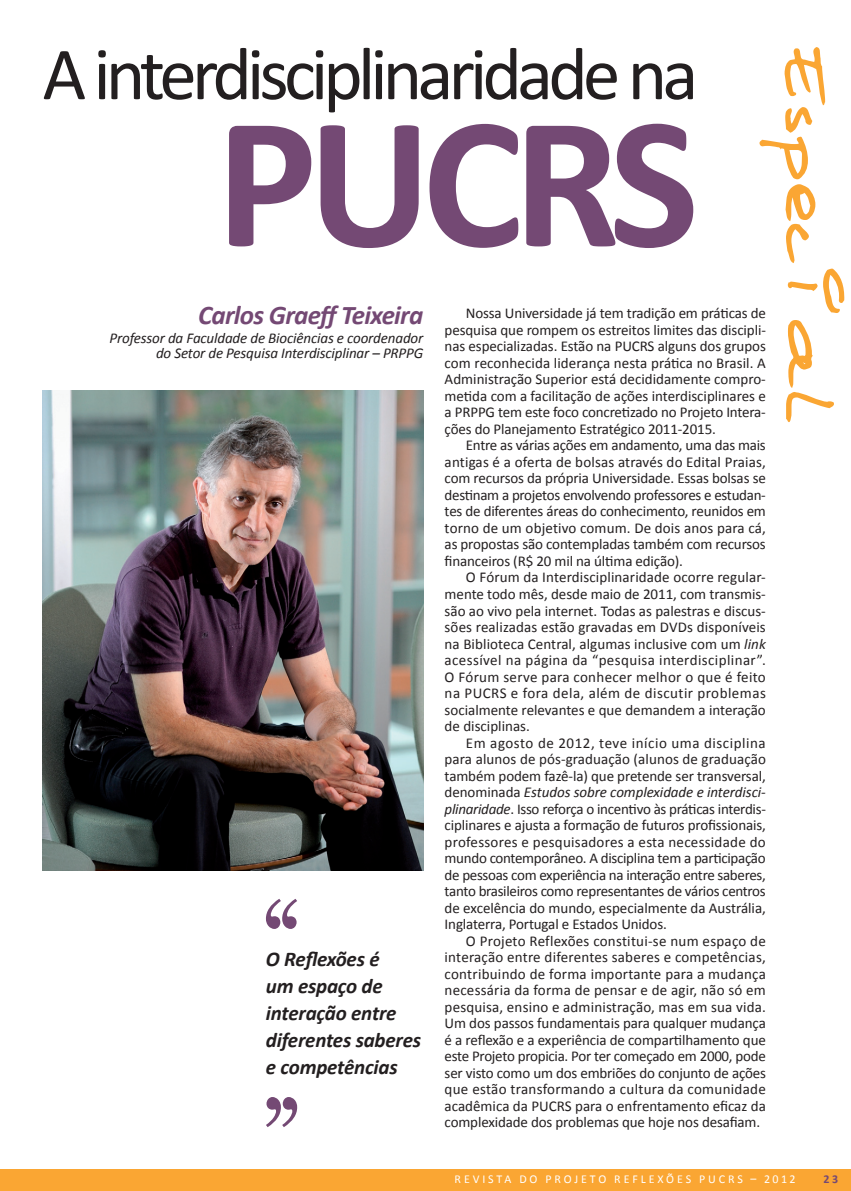
<style>
.page{position:relative;width:851px;height:1191px;background:#fff}
.page>*{position:absolute;margin:0;border:0;box-sizing:border-box;transform-origin:0 0}
.t1{font:700 189.9px "Calibri";color:#744974}
.t2{font:75.3px "Calibri";letter-spacing:-.065em;color:#231f20}
.t3{font:italic 700 27px "Calibri";letter-spacing:-.025em;color:#744974}
.t4{font:italic 700 21px/27px "Calibri";letter-spacing:-.01em;color:#231f20}
.t5{font:15px/16.5px "Calibri";letter-spacing:-.01em;color:#231f20;text-align:justify}
.t6{font:italic 15px/15px "Calibri";letter-spacing:-.01em;color:#231f20;text-align:right}
.t7{font:12px "Calibri";letter-spacing:.24em;color:#fff}
.t8{font:700 12px "Calibri";color:#744974}
.s1{font-style:italic}
</style>
<div class="page">
<div style="left:0;top:1169px;width:850px;height:22px;background:#faa633"></div>
<svg style="left:759px;top:47px;width:85px;height:266px"></svg>
<svg style="left:786px;top:320px;width:47px;height:102px"></svg>
<svg style="left:266px;top:899px;width:31px;height:30px"></svg>
<svg style="left:266px;top:1097px;width:31px;height:30px"></svg>
<img style="left:43px;top:390px;width:380px;height:480px">
<h2 class="t2" style="left:43px;top:26px;width:657px">A interdisciplinaridade na</h2>
<h1 class="t1" style="left:216px;top:61px;width:473px">PUCRS</h1>
<h3 class="t3" style="left:198px;top:297px;width:227px">Carlos Graeff Teixeira</h3>
<p class="t6" style="left:109px;top:330px;width:315px">Professor da Faculdade de Biociências e coordenador do Setor de Pesquisa Interdisciplinar – PRPPG</p>
<h3 class="t4" style="left:266px;top:945px;width:157px">O Reflexões é<br>um espaço de interação entre diferentes saberes e competências</h3>
<p class="t5" style="left:444px;top:305px;width:323px;text-indent:21px">Nossa Universidade já tem tradição em práticas de pesquisa que rompem os estreitos limites das discipli&shy;nas especializadas. Estão na PUCRS alguns dos grupos com reconhecida liderança nesta prática no Brasil. A Administração Superior está decididamente compro&shy;metida com a facilitação de ações interdisciplinares e a PRPPG tem este foco concretizado no Projeto I ntera&shy;ções do Planejamento Estratégico 2011-2015.</p>
<p class="t5" style="left:444px;top:437px;width:323px;text-indent:21px">Entre as várias ações em andamento, uma das mais antigas é a oferta de bolsas através do Edital Praias, com recursos da própria Universidade. Essas bolsas se destinam a projetos envolvendo professores e estudan&shy;tes de diferentes áreas do conhecimento, reunidos em torno de um objetivo comum. De dois anos para cá, as propostas são contempladas também com recursos financeiros (R$ 20 mil na última edição).</p>
<p class="t5" style="left:444px;top:569px;width:323px;text-indent:21px">O Fórum da I nterdisciplinaridade ocorre regular&shy;mente todo mês, desde maio de 2011, com transmis&shy;são ao vivo pela internet. Todas as palestras e discus&shy;sões realizadas estão gravadas em DVDs disponíveis na Biblioteca Central, algumas inclusive com um <span class="s1">link </span>acessível na página da “pesquisa interdisciplinar”.<br>O Fórum serve para conhecer melhor o que é feito na PUCRS e fora dela, além de discutir problemas socialmente relevantes e que demandem a interação de disciplinas.</p>
<p class="t5" style="left:444px;top:734px;width:323px;text-indent:21px">Em agosto de 2012, teve início uma disciplina para alunos de pós-graduação (alunos de graduação também podem fazê-la) que pretende ser transversal, denominada <span class="s1">Estudos sobre complexidade e interdisci&shy;plinaridade</span>. I sso reforça o incentivo às práticas interdis&shy;ciplinares e ajusta a formação de futuros profissionais, professores e pesquisadores a esta necessidade do mundo contemporâneo. A disciplina tem a participação de pessoas com experiência na interação entre saberes, tanto brasileiros como representantes de vários centros de excelência do mundo, especialmente da Austrália, I nglaterra, Portugal e Estados Unidos.</p>
<p class="t5" style="left:444px;top:932px;width:323px;text-indent:21px">O Projeto Reflexões constitui-se num espaço de interação entre diferentes saberes e competências, contribuindo de forma importante para a mudança necessária da forma de pensar e de agir, não só em pesquisa, ensino e administração, mas em sua vida.<br>Um dos passos fundamentais para qualquer mudança é a reflexão e a experiência de compartilhamento que este Projeto propicia. Por ter começado em 2000, pode ser visto como um dos embriões do conjunto de ações que estão transformando a cultura da comunidade acadêmica da PUCRS para o enfrentamento eficaz da complexidade dos problemas que hoje nos desafiam.</p>
<p class="t7" style="left:454px;top:1171px;width:43px">Re vista</p>
<p class="t7" style="left:519px;top:1171px;width:64px">do Pr ojet</p>
<p class="t7" style="left:598px;top:1171px;width:86px">o Re fle xões</p>
<p class="t7" style="left:699px;top:1171px;width:98px">PUCRS – 2012</p>
<p class="t8" style="left:823px;top:1171px;width:16px">23</p>
</div>
